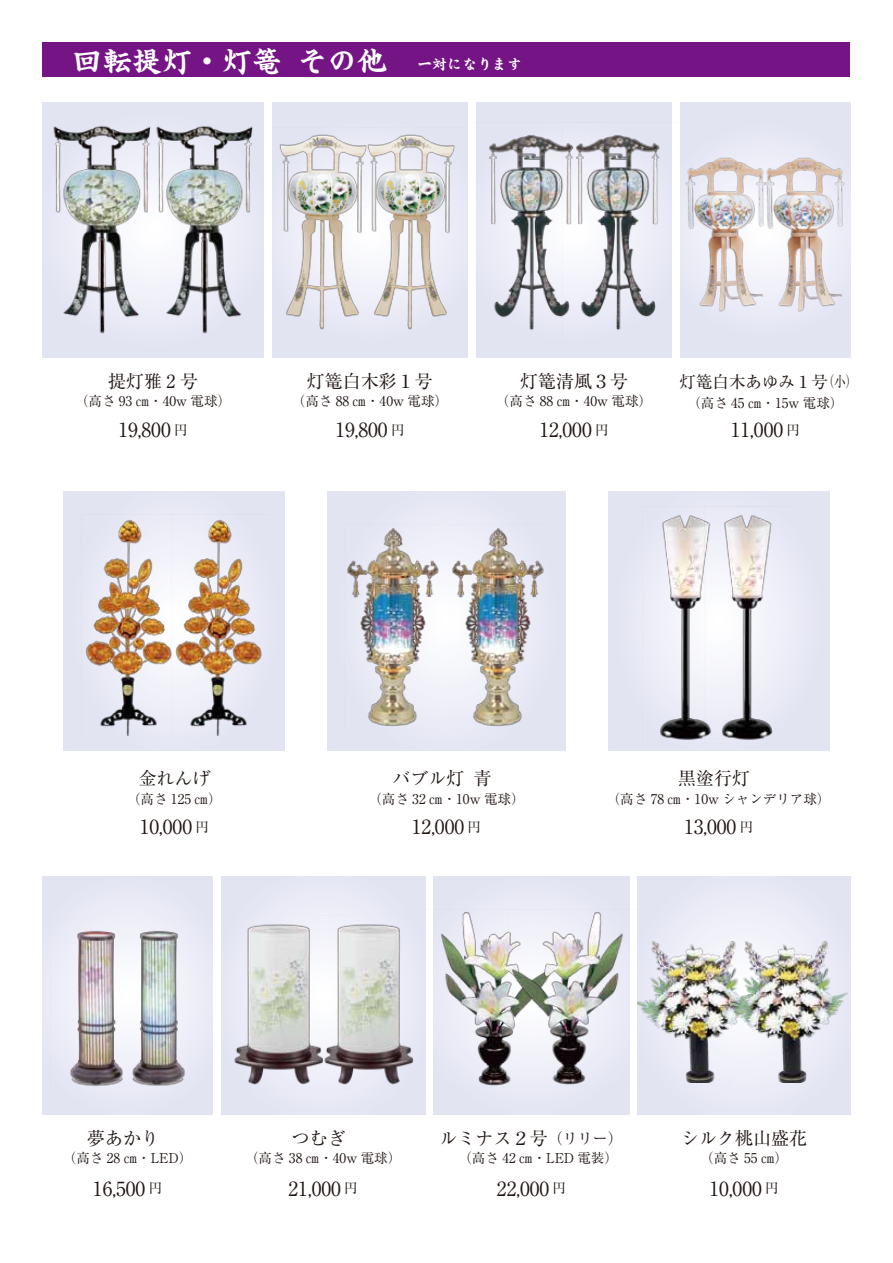
<style>
.page{position:relative;width:893px;height:1263px;background:#fff}
.page>*{position:absolute;margin:0;border:0;box-sizing:border-box;transform-origin:0 0}
.t1{font:700 30px "Kaisyo IWA";color:#fff}
.t2{font:19.5px "Ryumin Pro";color:#221815}
.t3{font:18px "Ryumin Pro";color:#221815}
.t4{font:16.5px "Ryumin Pro";color:#221815}
.t5{font:13.5px "Ryumin Pro";color:#221815}
.s1{font-size:15px}
.s2{font-size:13.5px}
</style>
<div class="page">
<div style="left:43px;top:102px;width:221px;height:255px;background:#e2e4f2"></div>
<div style="left:272px;top:102px;width:196px;height:255px;background:#e2e4f2"></div>
<div style="left:476px;top:102px;width:196px;height:255px;background:#e2e4f2"></div>
<div style="left:680px;top:102px;width:170px;height:255px;background:#e2e4f2"></div>
<div style="left:64px;top:491px;width:221px;height:259px;background:#e2e4f2"></div>
<div style="left:327px;top:491px;width:239px;height:259px;background:#e2e4f2"></div>
<div style="left:608px;top:491px;width:221px;height:259px;background:#e3e4f3"></div>
<div style="left:43px;top:876px;width:170px;height:238px;background:#e7e8f4"></div>
<div style="left:221px;top:876px;width:204px;height:238px;background:#e5e6f4"></div>
<div style="left:434px;top:876px;width:195px;height:238px;background:#e4e5f3"></div>
<div style="left:638px;top:876px;width:212px;height:238px;background:#e6e7f4"></div>
<div style="left:43px;top:43px;width:807px;height:34px;background:#751485"></div>
<img style="left:53px;top:126px;width:95px;height:208px">
<img style="left:148px;top:126px;width:105px;height:208px">
<img style="left:279px;top:134px;width:79px;height:196px">
<img style="left:358px;top:134px;width:97px;height:196px">
<img style="left:489px;top:135px;width:73px;height:195px">
<img style="left:562px;top:135px;width:98px;height:195px">
<img style="left:685px;top:157px;width:71px;height:155px">
<img style="left:756px;top:146px;width:95px;height:169px">
<img style="left:85px;top:519px;width:86px;height:217px">
<img style="left:171px;top:519px;width:91px;height:217px">
<img style="left:347px;top:528px;width:97px;height:199px">
<img style="left:449px;top:528px;width:95px;height:199px">
<img style="left:68px;top:926px;width:120px;height:160px">
<img style="left:234px;top:922px;width:83px;height:163px">
<img style="left:317px;top:921px;width:117px;height:168px">
<img style="left:424px;top:909px;width:85px;height:178px">
<img style="left:639px;top:941px;width:91px;height:141px">
<img style="left:730px;top:941px;width:118px;height:141px">
<img style="left:650px;top:515px;width:54px;height:225px">
<img style="left:704px;top:515px;width:84px;height:225px">
<img style="left:509px;top:909px;width:130px;height:178px">
<h1 class="t1" style="left:72px;top:46px;width:451px">回転提灯・灯篭その他　<span class="s1">一対になります</span></h1>
<h3 class="t3" style="left:108px;top:367px;width:92px">提灯雅 2 号</h3>
<p class="t5" style="left:75px;top:391px;width:158px">（高さ 93 ㎝・40w 電球）</p>
<h3 class="t3" style="left:307px;top:367px;width:127px">灯篭白木彩１号</h3>
<p class="t5" style="left:292px;top:391px;width:158px">（高さ 88 ㎝・40w 電球）</p>
<h3 class="t3" style="left:520px;top:367px;width:109px">灯篭清風３号</h3>
<p class="t5" style="left:496px;top:391px;width:158px">（高さ 88 ㎝・40w 電球）</p>
<p class="t4" style="left:680px;top:369px;width:179px">灯篭白木あゆみ１号<span class="s1">（小）</span></p>
<p class="t5" style="left:687px;top:392px;width:158px">（高さ 45 ㎝・15w 電球）</p>
<h2 class="t2" style="left:118px;top:415px;width:71px">19,800 <span class="s2">円</span></h2>
<h2 class="t2" style="left:335px;top:415px;width:71px">19,800 <span class="s2">円</span></h2>
<h2 class="t2" style="left:539px;top:415px;width:71px">12,000 <span class="s2">円</span></h2>
<h2 class="t2" style="left:731px;top:415px;width:71px">11,000 <span class="s2">円</span></h2>
<h3 class="t3" style="left:138px;top:764px;width:73px">金れんげ</h3>
<p class="t5" style="left:127px;top:788px;width:96px">（高さ 125 ㎝）</p>
<h2 class="t2" style="left:140px;top:811px;width:71px">10,000 <span class="s2">円</span></h2>
<h3 class="t3" style="left:392px;top:764px;width:100px">バブル灯青</h3>
<p class="t5" style="left:368px;top:788px;width:158px">（高さ 32 ㎝・10w 電球）</p>
<h3 class="t3" style="left:678px;top:764px;width:73px">黒塗行灯</h3>
<p class="t5" style="left:607px;top:788px;width:225px">（高さ 78 ㎝・10w シャンデリア球）</p>
<h2 class="t2" style="left:412px;top:811px;width:71px">12,000 <span class="s2">円</span></h2>
<h2 class="t2" style="left:684px;top:811px;width:71px">13,000 <span class="s2">円</span></h2>
<h3 class="t3" style="left:87px;top:1124px;width:74px">夢あかり</h3>
<p class="t5" style="left:63px;top:1148px;width:131px">（高さ 28 ㎝・LED）</p>
<h3 class="t3" style="left:292px;top:1124px;width:55px">つむぎ</h3>
<p class="t5" style="left:245px;top:1148px;width:158px">（高さ 38 ㎝・40w 電球）</p>
<h3 class="t3" style="left:440px;top:1124px;width:184px">ルミナス２号<span class="s1">（リリー）</span></h3>
<p class="t5" style="left:452px;top:1148px;width:168px">　（高さ 42 ㎝・LED 電装）</p>
<h3 class="t3" style="left:681px;top:1124px;width:127px">シルク桃山盛花</h3>
<p class="t5" style="left:700px;top:1148px;width:89px">（高さ 55 ㎝）</p>
<h2 class="t2" style="left:93px;top:1173px;width:71px">16,500 <span class="s2">円</span></h2>
<h2 class="t2" style="left:289px;top:1173px;width:71px">21,000 <span class="s2">円</span></h2>
<h2 class="t2" style="left:497px;top:1173px;width:71px">22,000 <span class="s2">円</span></h2>
<h2 class="t2" style="left:709px;top:1173px;width:71px">10,000 <span class="s2">円</span></h2>
</div>
